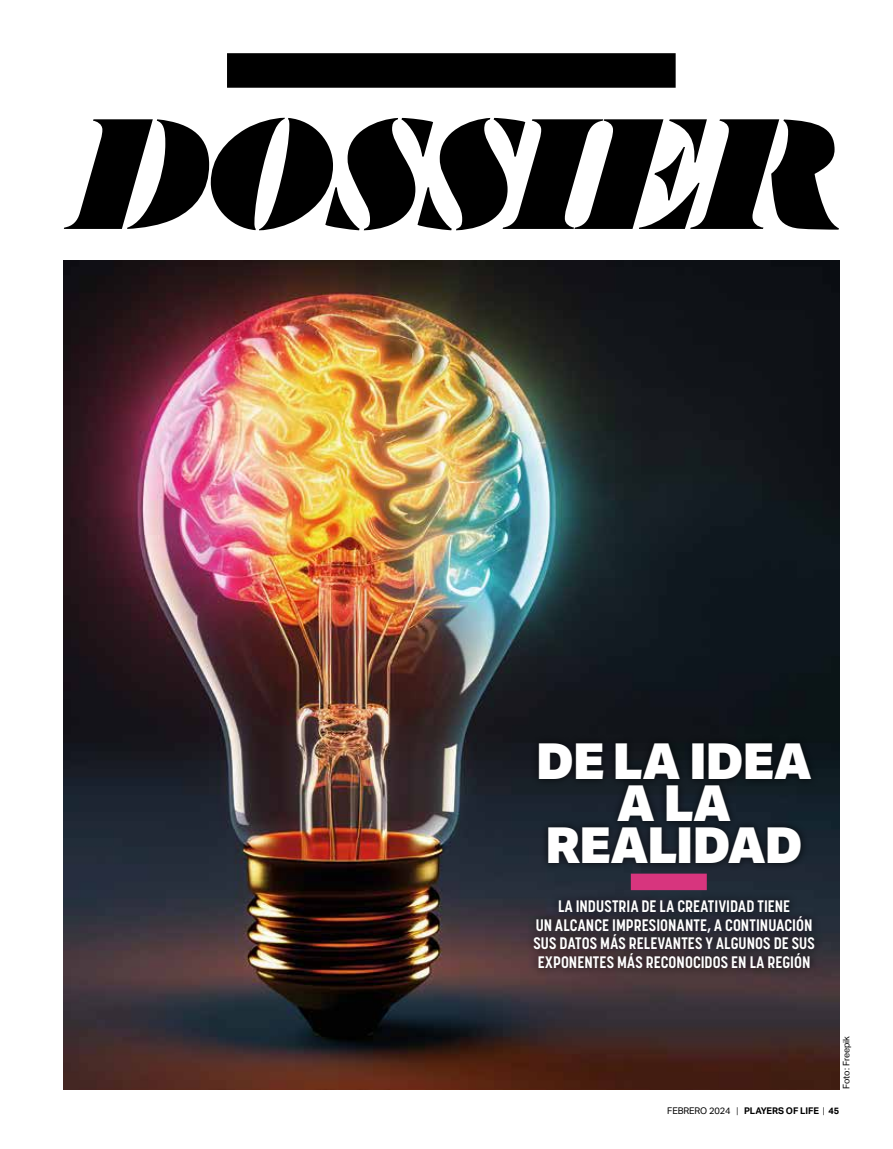
<style>
.page{position:relative;width:893px;height:1149px;background:#fff}
.page>*{position:absolute;margin:0;border:0;box-sizing:border-box;transform-origin:0 0}
.t1{font:900 49.5px/42px "Aktiv Grotesk";letter-spacing:-.015em;color:#fff;text-align:center}
.t2{font:700 16.5px/18.5px "Korolev Condensed";letter-spacing:.005em;color:#fff;text-align:center}
.t3{font:700 9.15px "Aktiv Grotesk";letter-spacing:-.01em;color:#000}
.t4{font:9px "Aktiv Grotesk";color:#000}
.s1{font-weight:400}
.s2{font-weight:300}
</style>
<div class="page">
<img style="left:64px;top:260px;width:776px;height:828px">
<div style="left:227px;top:53px;width:449px;height:35px;background:#000"></div>
<svg style="left:64px;top:118px;width:775px;height:112px;fill:#000"></svg>
<div style="left:631px;top:873px;width:76px;height:16px;background:#d7357e"></div>
<div style="left:531px;top:735px;width:287px;height:135px;background:#000;opacity:.75"></div>
<div style="left:526px;top:892px;width:296px;height:83px;background:#000;opacity:.75"></div>
<h1 class="t1" style="left:536px;top:739px;width:277px">DE LA IDEA<br>A LA<br>REALIDAD</h1>
<p class="t2" style="left:533px;top:897px;width:283px">LA INDUSTRIA DE LA CREATIVIDAD TIENE<br>UN ALCANCE IMPRESIONANTE, A CONTINUACIÓN SUS DATOS MÁS RELEVANTES Y ALGUNOS DE SUS EXPONENTES MÁS RECONOCIDOS EN LA REGIÓN</p>
<p class="t4" style="left:841px;top:1088px;width:55px;rotate:-90deg">Foto: Freepik</p>
<p class="t3" style="left:667px;top:1105px;width:174px"><span class="s1">FEBRERO 2024</span> <span class="s2">|</span> PLAYERS OF LIFE <span class="s2">|</span> 45</p>
</div>
